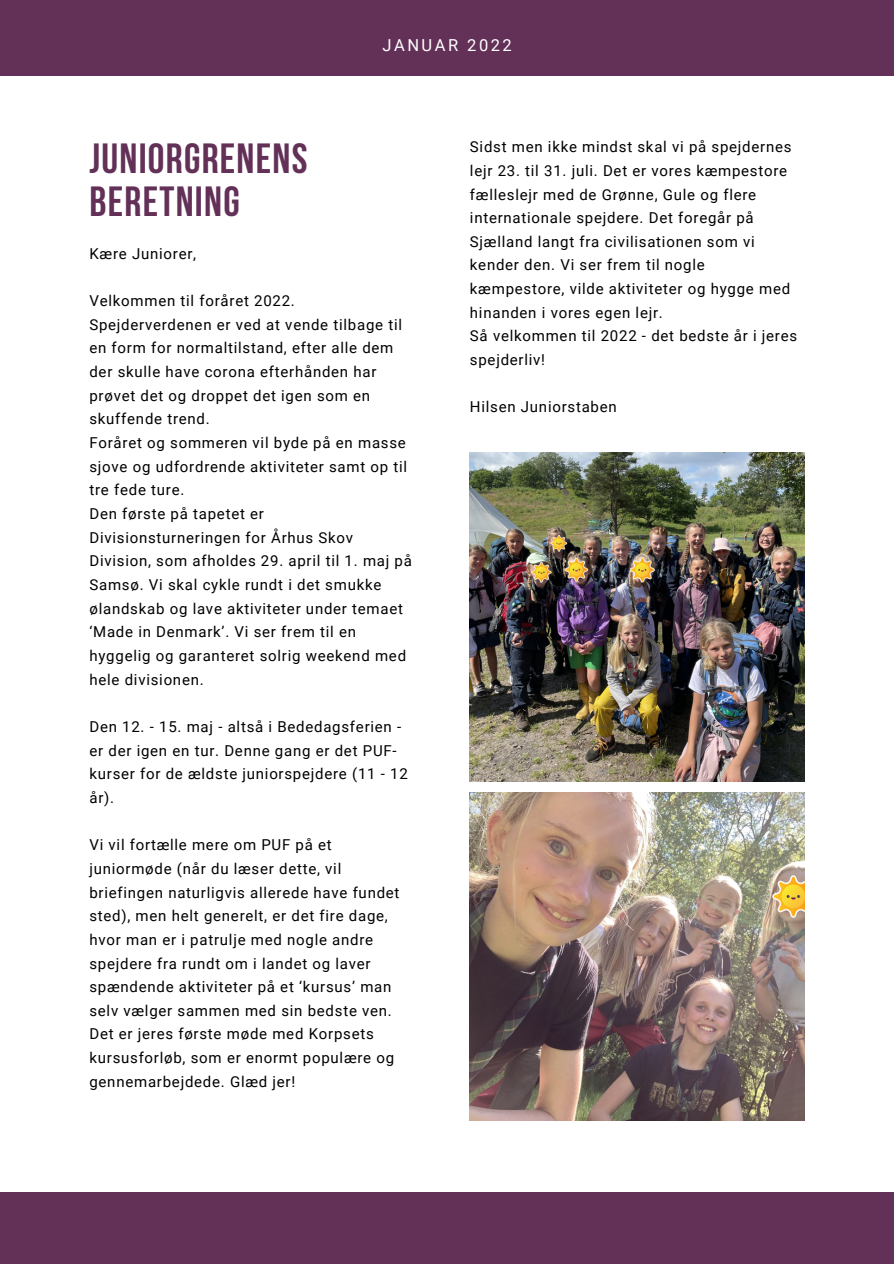
<style>
.page{position:relative;width:894px;height:1264px;background:#fff}
.page>*{position:absolute;margin:0;border:0;box-sizing:border-box;transform-origin:0 0}
.t1{font:700 42px/42.8px "Bebas Neue";letter-spacing:.03em;color:#633058}
.t2{font:16.5px "Roboto";letter-spacing:.15em;color:#fff}
.t3{font:15px/23.7px "Roboto";letter-spacing:.05em;color:#000}
</style>
<div class="page">
<img style="left:470px;top:452px;width:334px;height:329px">
<img style="left:470px;top:792px;width:334px;height:328px">
<div style="left:0;top:1191px;width:893px;height:72px;background:#633058"></div>
<div style="left:0;top:0;width:893px;height:75px;background:#633058"></div>
<p class="t2" style="left:382px;top:36px;width:131px">JANUAR 2022</p>
<p class="t1" style="left:89px;top:141px;width:219px">JUNIORGRENENS<br>BERETNING</p>
<p class="t3" style="left:470px;top:135px;width:323px">Sidst men ikke mindst skal vi på spejdernes lejr 23. til 31. juli. Det er vores kæmpestore fælleslejr med de Grønne, Gule og flere internationale spejdere. Det foregår på Sjælland langt fra civilisationen som vi kender den. Vi ser frem til nogle kæmpestore, vilde aktiviteter og hygge med hinanden i vores egen lejr.</p>
<p class="t3" style="left:470px;top:324px;width:329px">Så velkommen til 2022 - det bedste år i jeres spejderliv!</p>
<p class="t3" style="left:470px;top:395px;width:148px">Hilsen Juniorstaben</p>
<p class="t3" style="left:89px;top:242px;width:108px">Kære Juniorer,</p>
<p class="t3" style="left:89px;top:289px;width:314px">Velkommen til foråret 2022.<br>Spejderverdenen er ved at vende tilbage til en form for normaltilstand, efter alle dem der skulle have corona efterhånden har prøvet det og droppet det igen som en skuffende trend.</p>
<p class="t3" style="left:89px;top:431px;width:319px;text-align:justify">Foråret og sommeren vil byde på en masse sjove og udfordrende aktiviteter samt op til tre fede ture.</p>
<p class="t3" style="left:89px;top:502px;width:324px">Den første på tapetet er Divisionsturneringen for Århus Skov Division, som afholdes 29. april til 1. maj på Samsø. Vi skal cykle rundt i det smukke ølandskab og lave aktiviteter under temaet ‘Made in Denmark’. Vi ser frem til en hyggelig og garanteret solrig weekend med hele divisionen.</p>
<p class="t3" style="left:89px;top:715px;width:320px">Den 12. - 15. maj - altså i Bededagsferien - er der igen en tur. Denne gang er det PUF&shy;kurser for de ældste juniorspejdere (11 - 12 år).</p>
<p class="t3" style="left:89px;top:833px;width:311px">Vi vil fortælle mere om PUF på et juniormøde (når du læser dette, vil briefingen naturligvis allerede have fundet sted), men helt generelt, er det fire dage, hvor man er i patrulje med nogle andre spejdere fra rundt om i landet og laver spændende aktiviteter på et ‘kursus’ man selv vælger sammen med sin bedste ven.<br>Det er jeres første møde med Korpsets kursusforløb, som er enormt populære og gennemarbejdede. Glæd jer!</p>
</div>
